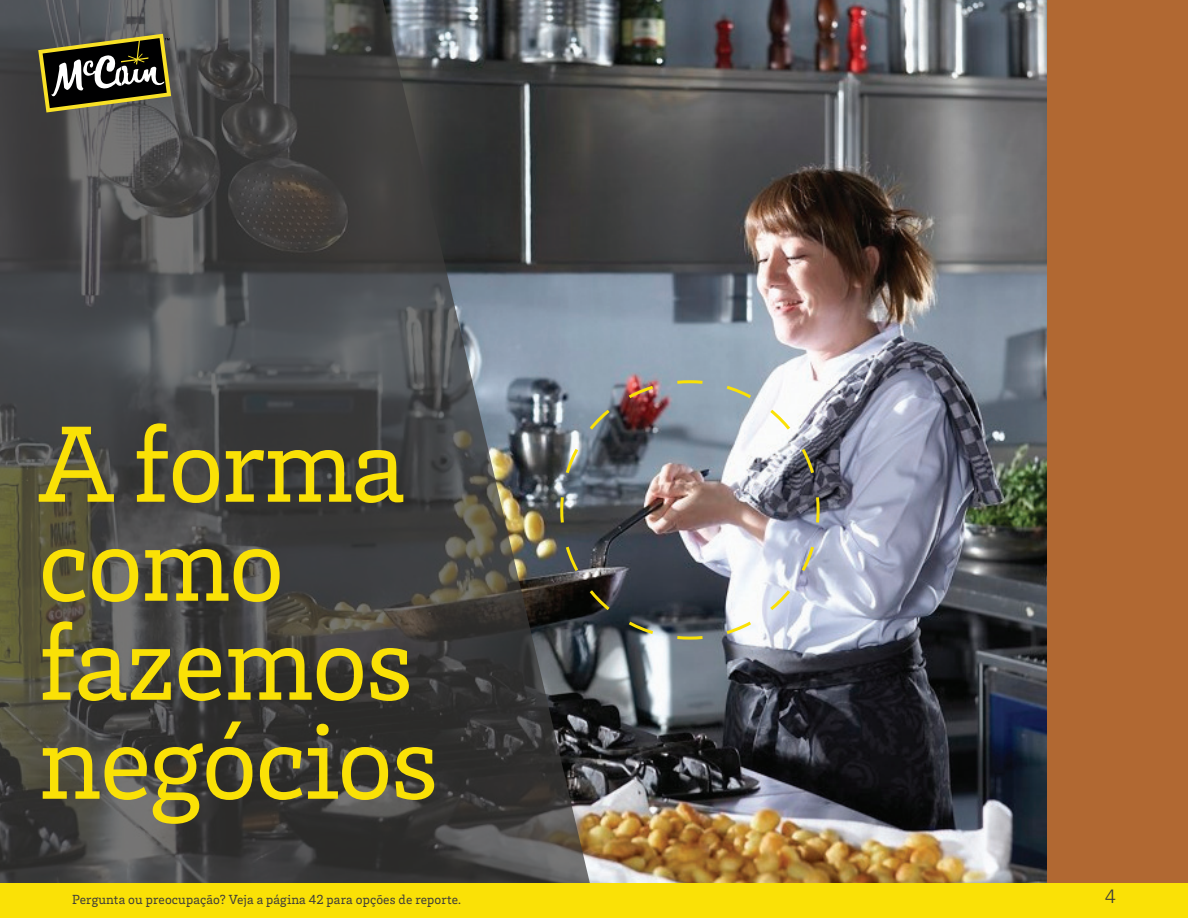
<style>
.page{position:relative;width:1188px;height:918px;background:#fff}
.page>*{position:absolute;margin:0;border:0;box-sizing:border-box;transform-origin:0 0}
.Chapter_Title{font:111px/99px "Brix Slab";letter-spacing:-.02em;color:#fae106}
.t1{font:300 19.5px "Univers LT Pro 45";color:#3c3b3a}
.t2{font:13.5px "Brix Slab";letter-spacing:.01em;color:#3c3b3a}
</style>
<div class="page">
<div style="left:1028px;top:0;width:160px;height:918px;background:#b16832"></div>
<img style="left:601px;top:0;width:445px;height:883px">
<img style="left:601px;top:379px;width:220px;height:262px">
<svg style="left:0;top:0;width:601px;height:883px;background:#4a4b4a"></svg>
<svg style="left:38px;top:34px;width:133px;height:78px;background:#57543a"></svg>
<div style="left:0;top:883px;width:1188px;height:35px;background:#fae106"></div>
<p class="Chapter_Title" style="left:38px;top:410px;width:402px">A forma como fazemos negócios</p>
<p class="t2" style="left:72px;top:891px;width:391px">Pergunta ou preocupação? Veja a página 42 para opções de reporte.</p>
<h2 class="t1" style="left:1105px;top:885px;width:12px">4</h2>
</div>
